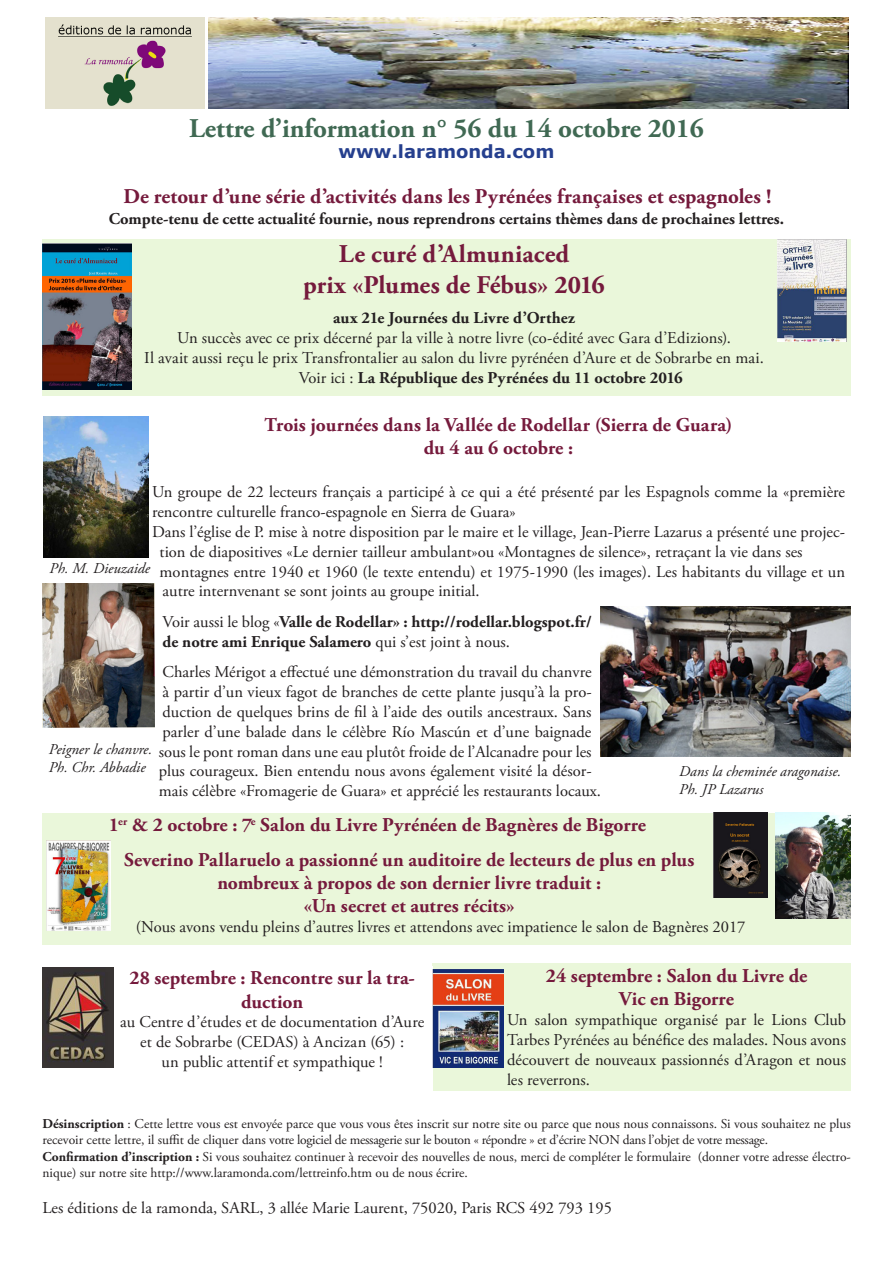
<style>
.page{position:relative;width:893px;height:1263px;background:#fff}
.page>*{position:absolute;margin:0;border:0;box-sizing:border-box;transform-origin:0 0}
.t1{font:700 27px "Adobe Garamond Pro";color:#406953}
.t2{font:700 25.5px/30.6px "Adobe Garamond Pro";letter-spacing:.005em;color:#751a3c;text-align:center}
.t3{font:700 21px "Adobe Garamond Pro";letter-spacing:.01em;color:#751a3c}
.t4{font:700 19.5px/23.4px "Adobe Garamond Pro";color:#751a3c;text-align:center}
.t5{font:700 18px "Verdana";color:#253f8e}
.t6{font:16.5px/19.8px "Adobe Garamond Pro";color:#231f20;text-align:justify}
.t7{font:700 16.5px/19.8px "Adobe Garamond Pro";color:#231f20}
.t8{font:italic 15px/18px "Adobe Garamond Pro";color:#231f20}
.t9{font:13.5px/16.2px "Adobe Garamond Pro";color:#231f20}
.s1{font-weight:400}
.s2{font-weight:700}
</style>
<div class="page">
<img style="left:209px;top:17px;width:639px;height:92px">
<div style="left:432px;top:964px;width:418px;height:127px;background:#eaf7da"></div>
<img style="left:46px;top:17px;width:158px;height:92px">
<img style="left:432px;top:969px;width:72px;height:98px">
<img style="left:43px;top:967px;width:71px;height:100px">
<div style="left:43px;top:813px;width:808px;height:131px;background:#eaf7da"></div>
<img style="left:46px;top:840px;width:64px;height:91px">
<img style="left:776px;top:813px;width:75px;height:106px">
<img style="left:713px;top:813px;width:55px;height:85px">
<div style="left:43px;top:239px;width:808px;height:156px;background:#eaf7da"></div>
<img style="left:778px;top:239px;width:68px;height:103px">
<img style="left:43px;top:243px;width:88px;height:146px">
<img style="left:43px;top:416px;width:106px;height:141px">
<img style="left:600px;top:606px;width:250px;height:150px">
<img style="left:42px;top:584px;width:113px;height:144px">
<h1 class="t1" style="left:189px;top:112px;width:516px">Lettre d’information n° 56 du 14 octobre 2016</h1>
<p class="t5" style="left:339px;top:139px;width:217px">www.laramonda.com</p>
<p class="t3" style="left:123px;top:184px;width:649px">De retour d’une série d’activités dans les Pyrénées françaises et espagnoles !</p>
<h2 class="t2" style="left:303px;top:239px;width:303px">Le curé d’Almuniaced<br>prix «Plumes de Fébus» 2016</h2>
<p class="t7" style="left:333px;top:308px;width:243px">aux 21e Journées du Livre d’Orthez</p>
<p class="t6" style="left:177px;top:328px;width:555px">Un succès avec ce prix décerné par la ville à notre livre (co-édité avec Gara d’Edizions).</p>
<p class="t6" style="left:144px;top:348px;width:621px">Il avait aussi reçu le prix Transfrontalier au salon du livre pyrénéen d’Aure et de Sobrarbe en mai.</p>
<p class="t7" style="left:299px;top:368px;width:386px"><span class="s1">Voir ici :</span> La République des Pyrénées du 11 octobre 2016</p>
<p class="t7" style="left:109px;top:210px;width:677px">Compte-tenu de cette actualité fournie, nous reprendrons certains thèmes dans de prochaines lettres.</p>
<p class="t4" style="left:265px;top:413px;width:469px">Trois journées dans la Vallée de Rodellar (Sierra de Guara) du 4 au 6 octobre :</p>
<p class="t6" style="left:152px;top:483px;width:695px">Un groupe de 22 lecteurs français a participé à ce qui a été présenté par les Espagnols comme la «première</p>
<p class="t6" style="left:152px;top:503px;width:365px">rencontre culturelle franco-espagnole en Sierra de Guara»</p>
<p class="t6" style="left:152px;top:522px;width:694px">Dans l’église de P. mise à notre disposition par le maire et le village, Jean-Pierre Lazarus a présenté une projec-</p>
<p class="t6" style="left:160px;top:542px;width:644px">tion de diapositives «Le dernier tailleur ambulant»ou «Montagnes de silence», retraçant la vie dans ses</p>
<p class="t6" style="left:160px;top:562px;width:687px">montagnes entre 1940 et 1960 (le texte entendu) et 1975-1990 (les images). Les habitants du village et un</p>
<p class="t6" style="left:163px;top:582px;width:319px">autre internvenant se sont joints au groupe initial.</p>
<p class="t7" style="left:163px;top:612px;width:431px"><span class="s1">Voir aussi le blog «</span>Valle de Rodellar» : http://rodellar.blogspot.fr/ de notre ami Enrique Salamero <span class="s1">qui s’est joint à nous.</span></p>
<p class="t6" style="left:159px;top:663px;width:444px;text-align:left">Charles Mérigot a effectué une démonstration du travail du chanvre<br>à partir d’un vieux fagot de branches de cette plante jusqu’à la pro&shy;duction de quelques brins de fil à l’aide des outils ancestraux. Sans parler d’une balade dans le célèbre Río Mascún et d’une baignade sous le pont roman dans une eau plutôt froide de l’Alcanadre pour les plus courageux. Bien entendu nous avons également visité la désor&shy;mais célèbre «Fromagerie de Guara» et apprécié les restaurants locaux.</p>
<p class="t8" style="left:50px;top:559px;width:102px">Ph. M. Dieuzaide</p>
<p class="t8" style="left:49px;top:740px;width:105px">Peigner le chanvre.<br>Ph. Chr. Abbadie</p>
<p class="t8" style="left:679px;top:763px;width:164px">Dans la cheminée aragonaise.<br>Ph. JP Lazarus</p>
<p class="t4" style="left:124px;top:808px;width:572px;line-height:34.2px;text-align:left;text-indent:-15px">1<sup>er</sup> &amp; 2 octobre : 7<sup>e</sup> Salon du Livre Pyrénéen de Bagnères de Bigorre<br>Severino Pallaruelo a passionné un auditoire de lecteurs de plus en plus</p>
<p class="t4" style="left:217px;top:871px;width:385px">nombreux à propos de son dernier livre traduit : «Un secret et autres récits»</p>
<p class="t6" style="left:136px;top:917px;width:611px">(Nous avons vendu pleins d’autres livres et attendons avec impatience le salon de Bagnères 2017</p>
<p class="t4" style="left:129px;top:967px;width:287px">28 septembre : Rencontre sur la tra&shy;duction</p>
<p class="t6" style="left:120px;top:1013px;width:306px;text-align:center">au Centre d’études et de documentation d’Aure et de Sobrarbe (CEDAS) à Ancizan (65) :<br>un public attentif et sympathique !</p>
<p class="t4" style="left:546px;top:964px;width:263px">24 septembre : Salon du Livre de<br>Vic en Bigorre</p>
<p class="t6" style="left:507px;top:1011px;width:340px">Un salon sympathique organisé par le Lions Club Tarbes Pyrénées au bénéfice des malades. Nous avons découvert de nouveaux passionnés d’Aragon et nous les reverrons.</p>
<p class="t9" style="left:43px;top:1116px;width:810px"><span class="s2">Désinscription</span> : Cette lettre vous est envoyée parce que vous vous êtes inscrit sur notre site ou parce que nous nous connaissons. Si vous souhaitez ne plus recevoir cette lettre, il suffit de cliquer dans votre logiciel de messagerie sur le bouton « répondre » et d’écrire NON dans l’objet de votre message.<br><span class="s2">Confirmation d’inscription :</span> Si vous souhaitez continuer à recevoir des nouvelles de nous, merci de compléter le formulaire (donner votre adresse électro&shy;nique) sur notre site http://www.laramonda.com/lettreinfo.htm ou de nous écrire.</p>
<p class="t6" style="left:43px;top:1198px;width:571px">Les éditions de la ramonda, SARL, 3 allée Marie Laurent, 75020, Paris RCS 492 793 195</p>
</div>
